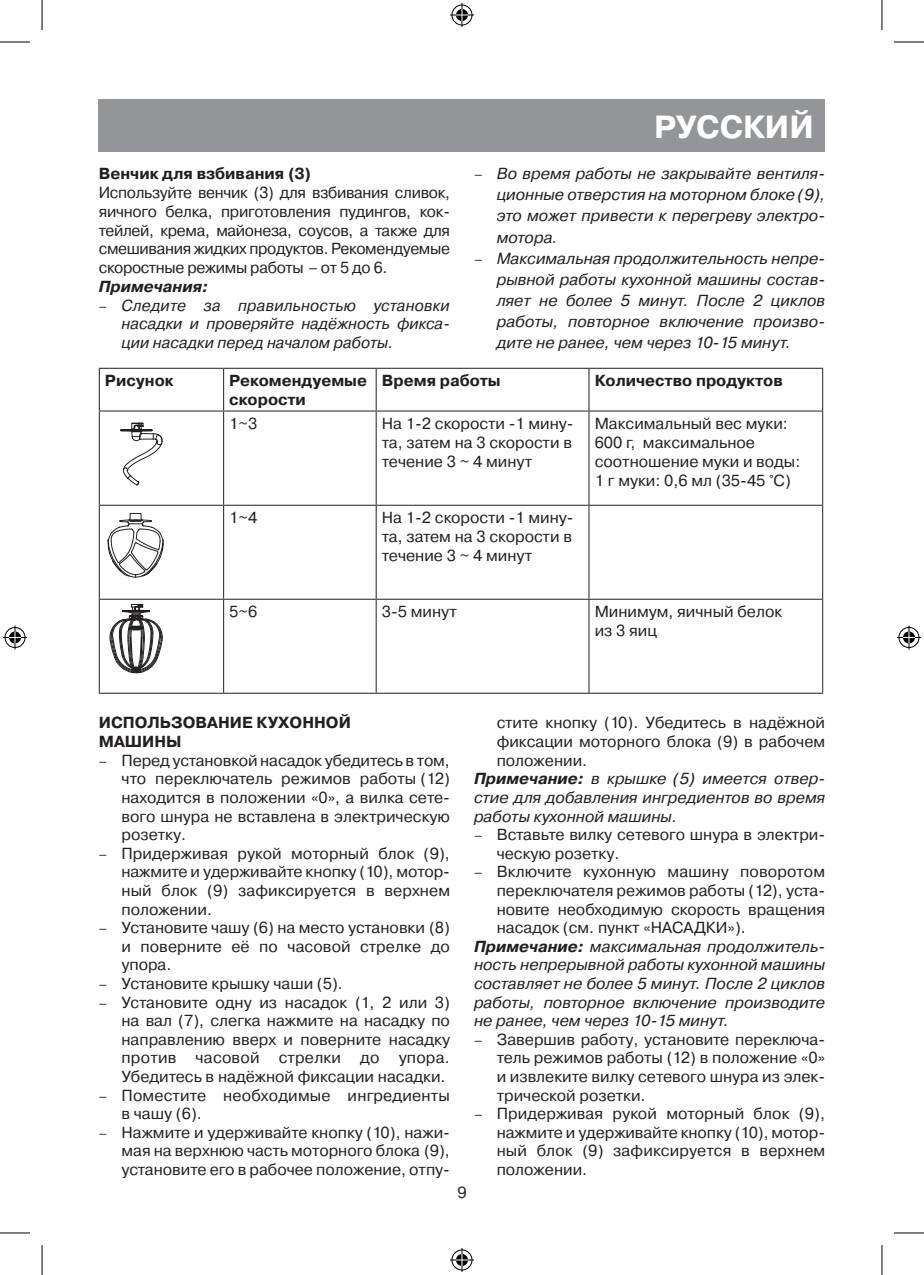
<style>
.page{position:relative;width:924px;height:1275px;background:#fff}
.page>*{position:absolute;margin:0;border:0;box-sizing:border-box;transform-origin:0 0}
.t1{font:700 32px "Pragmatica C";color:#fff}
.Text{font:16px/18.6px "Pragmatica C";color:#231f20;text-align:justify}
.Text-2{font:italic 16px/21.2px "Pragmatica C";color:#231f20;text-align:justify}
.Text-3{font:700 16px/19px "Pragmatica C";color:#231f20}
.Обычный{font:700 16px "Pragmatica C";color:#231f20}
.Обычный-2{font:italic 700 16px "Pragmatica C";color:#231f20}
.s1{font-size:14px}
.s2{font-weight:700}
</style>
<div class="page">
<div style="left:99px;top:99px;width:725px;height:53px;background:#939598"></div>
<hr style="left:99px;top:368px;width:124px;height:1px;background:#231f20">
<hr style="left:99px;top:369px;width:1px;height:41px;background:#231f20">
<hr style="left:223px;top:368px;width:153px;height:1px;background:#231f20">
<hr style="left:223px;top:369px;width:1px;height:41px;background:#231f20">
<hr style="left:376px;top:368px;width:212px;height:1px;background:#231f20">
<hr style="left:375px;top:369px;width:1px;height:41px;background:#231f20">
<hr style="left:588px;top:368px;width:234px;height:1px;background:#231f20">
<hr style="left:588px;top:369px;width:1px;height:41px;background:#231f20">
<hr style="left:821px;top:369px;width:1px;height:41px;background:#231f20">
<hr style="left:99px;top:410px;width:124px;height:1px;background:#231f20">
<hr style="left:99px;top:411px;width:1px;height:94px;background:#231f20">
<hr style="left:223px;top:410px;width:153px;height:1px;background:#231f20">
<hr style="left:223px;top:411px;width:1px;height:94px;background:#231f20">
<hr style="left:376px;top:410px;width:212px;height:1px;background:#231f20">
<hr style="left:375px;top:411px;width:1px;height:94px;background:#231f20">
<hr style="left:588px;top:410px;width:234px;height:1px;background:#231f20">
<hr style="left:588px;top:411px;width:1px;height:94px;background:#231f20">
<hr style="left:821px;top:411px;width:1px;height:94px;background:#231f20">
<hr style="left:99px;top:505px;width:124px;height:1px;background:#231f20">
<hr style="left:99px;top:506px;width:1px;height:93px;background:#231f20">
<hr style="left:223px;top:505px;width:153px;height:1px;background:#231f20">
<hr style="left:223px;top:506px;width:1px;height:93px;background:#231f20">
<hr style="left:376px;top:505px;width:212px;height:1px;background:#231f20">
<hr style="left:375px;top:506px;width:1px;height:93px;background:#231f20">
<hr style="left:588px;top:505px;width:234px;height:1px;background:#231f20">
<hr style="left:588px;top:506px;width:1px;height:93px;background:#231f20">
<hr style="left:821px;top:506px;width:1px;height:93px;background:#231f20">
<hr style="left:99px;top:599px;width:124px;height:1px;background:#231f20">
<hr style="left:99px;top:600px;width:1px;height:92px;background:#231f20">
<hr style="left:223px;top:599px;width:153px;height:1px;background:#231f20">
<hr style="left:223px;top:600px;width:1px;height:92px;background:#231f20">
<hr style="left:376px;top:599px;width:212px;height:1px;background:#231f20">
<hr style="left:375px;top:600px;width:1px;height:92px;background:#231f20">
<hr style="left:588px;top:599px;width:234px;height:1px;background:#231f20">
<hr style="left:588px;top:600px;width:1px;height:92px;background:#231f20">
<hr style="left:821px;top:600px;width:1px;height:92px;background:#231f20">
<hr style="left:99px;top:692px;width:124px;height:1px;background:#231f20">
<hr style="left:223px;top:692px;width:153px;height:1px;background:#231f20">
<hr style="left:376px;top:692px;width:212px;height:1px;background:#231f20">
<hr style="left:588px;top:692px;width:234px;height:1px;background:#231f20">
<svg style="left:120px;top:422px;width:43px;height:63px"></svg>
<svg style="left:108px;top:513px;width:56px;height:64px"></svg>
<svg style="left:109px;top:605px;width:54px;height:68px"></svg>
<hr style="left:0;top:42px;width:30px;height:1px;background:#000">
<hr style="left:893px;top:42px;width:30px;height:1px;background:#000">
<hr style="left:0;top:1232px;width:30px;height:1px;background:#000">
<hr style="left:893px;top:1232px;width:30px;height:1px;background:#000">
<hr style="left:42px;top:0;width:1px;height:30px;background:#000">
<hr style="left:42px;top:1245px;width:1px;height:30px;background:#000">
<hr style="left:881px;top:0;width:1px;height:30px;background:#000">
<hr style="left:881px;top:1245px;width:1px;height:30px;background:#000">
<svg style="left:450px;top:3px;width:24px;height:24px"></svg>
<svg style="left:450px;top:1248px;width:24px;height:24px"></svg>
<svg style="left:3px;top:625px;width:24px;height:24px"></svg>
<svg style="left:897px;top:625px;width:23px;height:24px"></svg>
<p class="Обычный" style="left:99px;top:165px;width:214px">Венчик для взбивания (3)</p>
<p class="Text" style="left:99px;top:183px;width:352px">Используйте венчик (3) для взбивания сливок, яичного белка, приготовления пудингов, кок&shy;тейлей, крема, майонеза, соусов, а также для смешивания жидких продуктов. Рекомендуемые скоростные режимы работы – от 5 до 6.</p>
<p class="Обычный-2" style="left:99px;top:277px;width:111px">Примечания:</p>
<p class="Text-2" style="left:121px;top:296px;width:330px;line-height:18.8px;text-indent:-23px"><span class="s1">–</span> Следите за правильностью установки насадки и проверяйте надёжность фикса&shy;ции насадки перед началом работы.</p>
<h1 class="t1" style="left:653px;top:109px;width:161px">РУССКИЙ</h1>
<p class="Text-2" style="left:496px;top:163px;width:330px;text-indent:-23px"><span class="s1">–</span> Во время работы не закрывайте вентиля&shy;ционные отверстия на моторном блоке (9), это может привести к перегреву электро&shy;мотора.</p>
<p class="Text-2" style="left:496px;top:248px;width:330px;text-indent:-23px"><span class="s1">–</span> Максимальная продолжительность непре&shy;рывной работы кухонной машины состав&shy;ляет не более 5 минут. После 2 циклов работы, повторное включение произво&shy;дите не ранее, чем через 10-15 минут.</p>
<p class="Text-3" style="left:105px;top:371px;width:70px">Рисунок</p>
<p class="Text-3" style="left:229px;top:371px;width:139px">Рекомендуемые скорости</p>
<p class="Text-3" style="left:381px;top:371px;width:120px">Время работы</p>
<p class="Text-3" style="left:594px;top:371px;width:189px">Количество продуктов</p>
<p class="Text" style="left:229px;top:414px;width:30px">1~3</p>
<p class="Text" style="left:381px;top:414px;width:193px">На 1-2 скорости -1 мину&shy;та, затем на 3 скорости в течение 3 ~ 4 минут</p>
<p class="Text" style="left:594px;top:414px;width:207px;text-align:left">Максимальный вес муки:<br>600 г, максимальное соотношение муки и воды:<br>1 г муки: 0,6 мл (35-45 °C)</p>
<p class="Text" style="left:229px;top:508px;width:30px">1~4</p>
<p class="Text" style="left:381px;top:508px;width:193px">На 1-2 скорости -1 мину&shy;та, затем на 3 скорости в течение 3 ~ 4 минут</p>
<p class="Text" style="left:229px;top:602px;width:30px">5~6</p>
<p class="Text" style="left:381px;top:602px;width:77px">3-5 минут</p>
<p class="Text" style="left:594px;top:602px;width:189px">Минимум, яичный белок из 3 яиц</p>
<p class="Text-3" style="left:99px;top:714px;width:253px">ИСПОЛЬЗОВАНИЕ КУХОННОЙ<br>МАШИНЫ</p>
<p class="Text" style="left:121px;top:751px;width:330px;text-indent:-23px"><span class="s1">–</span> Перед установкой насадок убедитесь в том, что переключатель режимов работы (12) находится в положении «0», а вилка сете&shy;вого шнура не вставлена в электрическую розетку.</p>
<p class="Text" style="left:121px;top:844px;width:330px;text-indent:-23px"><span class="s1">–</span> Придерживая рукой моторный блок (9), нажмите и удерживайте кнопку (10), мотор&shy;ный блок (9) зафиксируется в верхнем положении.</p>
<p class="Text" style="left:121px;top:918px;width:330px;text-indent:-23px"><span class="s1">–</span> Установите чашу (6) на место установки (8) и поверните её по часовой стрелке до упора.</p>
<p class="Text" style="left:99px;top:974px;width:245px"><span class="s1">–</span> Установите крышку чаши (5).</p>
<p class="Text" style="left:121px;top:992px;width:330px;text-indent:-23px"><span class="s1">–</span> Установите одну из насадок (1, 2 или 3) на вал (7), слегка нажмите на насадку по направлению вверх и поверните насадку против часовой стрелки до упора.<br>Убедитесь в надёжной фиксации насадки.</p>
<p class="Text" style="left:121px;top:1085px;width:330px;text-indent:-23px"><span class="s1">–</span> Поместите необходимые ингредиенты в чашу (6).</p>
<p class="Text" style="left:121px;top:1123px;width:330px;text-indent:-23px"><span class="s1">–</span> Нажмите и удерживайте кнопку (10), нажи&shy;мая на верхнюю часть моторного блока (9), установите его в рабочее положение, отпу-</p>
<p class="Text" style="left:496px;top:714px;width:330px">стите кнопку (10). Убедитесь в надёжной фиксации моторного блока (9) в рабочем положении.</p>
<p class="Text-2" style="left:474px;top:769px;width:352px;line-height:18.6px"><span class="s2">Примечание:</span> в крышке (5) имеется отвер&shy;стие для добавления ингредиентов во время работы кухонной машины.</p>
<p class="Text" style="left:496px;top:825px;width:330px;text-indent:-23px"><span class="s1">–</span> Вставьте вилку сетевого шнура в электри&shy;ческую розетку.</p>
<p class="Text" style="left:496px;top:862px;width:330px;text-indent:-23px"><span class="s1">–</span> Включите кухонную машину поворотом переключателя режимов работы (12), уста&shy;новите необходимую скорость вращения насадок (см. пункт «НАСАДКИ»).</p>
<p class="Text-2" style="left:474px;top:937px;width:352px;line-height:18.6px"><span class="s2">Примечание:</span> максимальная продолжитель&shy;ность непрерывной работы кухонной машины составляет не более 5 минут. После 2 циклов работы, повторное включение производите не ранее, чем через 10-15 минут.</p>
<p class="Text" style="left:496px;top:1030px;width:330px;text-indent:-23px"><span class="s1">–</span> Завершив работу, установите переключа&shy;тель режимов работы (12) в положение «0» и извлеките вилку сетевого шнура из элек&shy;трической розетки.</p>
<p class="Text" style="left:496px;top:1104px;width:330px;text-indent:-23px"><span class="s1">–</span> Придерживая рукой моторный блок (9), нажмите и удерживайте кнопку (10), мотор&shy;ный блок (9) зафиксируется в верхнем положении.</p>
<p class="Text" style="left:457px;top:1183px;width:11px">9</p>
</div>
